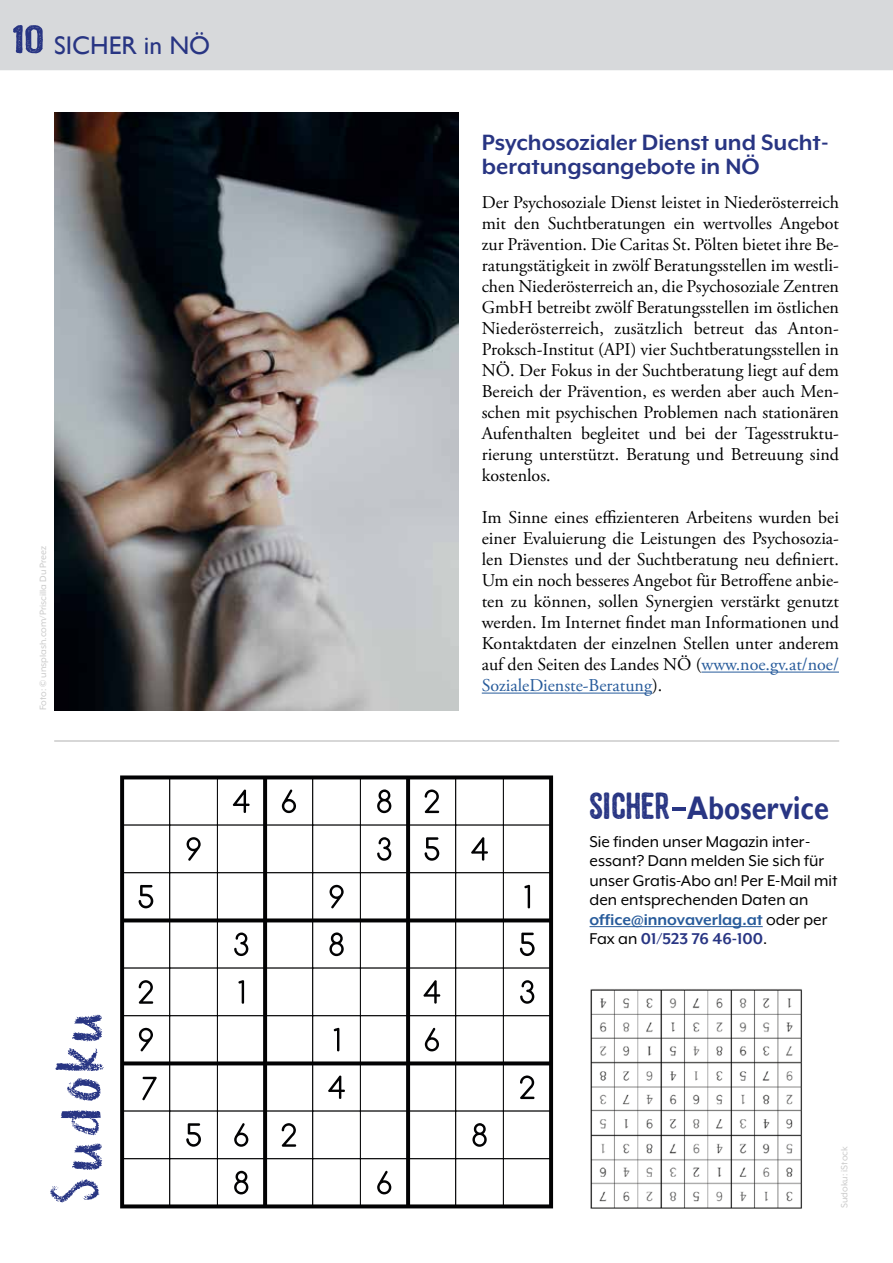
<style>
.page{position:relative;width:893px;height:1263px;background:#fff}
.page>*{position:absolute;margin:0;border:0;box-sizing:border-box;transform-origin:0 0}
.t1{font:63px "Crayon En Folie";letter-spacing:.03em;color:#283583}
.t2{font:700 32.7px "Gill Sans";color:#283583;scale:.83 1}
.t3{font:700 25.5px/24px "Mr Eaves XL Mod OT";color:#283583}
.t4{font:25.5px "Gill Sans";color:#283583}
.t5{font:18px/21px "Adobe Garamond Pro";color:#000;text-align:justify}
.t6{font:18px/19.5px "Mr Eaves XL Mod OT";color:#000}
.t7{font:10.5px "Mr Eaves XL Mod OT";color:#cacaca}
.s1{font-family:"ZEMBOOD";font-size:40.5px}
.s2{color:#275b9b}
.s3{font-family:"ZEMBOOD";font-weight:400;font-size:43.5px}
.s4{font-size:24.6px}
.s5{font-weight:700;color:#275b9b}
.s6{font-weight:700;color:#283583}
</style>
<div class="page">
<div style="left:0;top:0;width:893px;height:70px;background:#d7d9db"></div>
<svg style="left:120px;top:775px;width:433px;height:433px"></svg>
<svg style="left:139px;top:885px;width:14px;height:23px"></svg>
<svg style="left:238px;top:980px;width:6px;height:24px"></svg>
<svg style="left:234px;top:1171px;width:14px;height:23px"></svg>
<svg style="left:234px;top:932px;width:14px;height:24px"></svg>
<svg style="left:139px;top:1028px;width:14px;height:23px"></svg>
<svg style="left:186px;top:1123px;width:15px;height:24px"></svg>
<svg style="left:234px;top:1123px;width:14px;height:24px"></svg>
<svg style="left:142px;top:1077px;width:15px;height:23px"></svg>
<svg style="left:328px;top:1075px;width:17px;height:24px"></svg>
<svg style="left:282px;top:1123px;width:14px;height:24px"></svg>
<svg style="left:377px;top:1171px;width:14px;height:23px"></svg>
<svg style="left:520px;top:1075px;width:14px;height:24px"></svg>
<svg style="left:472px;top:1123px;width:15px;height:24px"></svg>
<svg style="left:334px;top:1028px;width:5px;height:23px"></svg>
<svg style="left:329px;top:932px;width:15px;height:24px"></svg>
<svg style="left:520px;top:932px;width:15px;height:24px"></svg>
<svg style="left:423px;top:980px;width:17px;height:24px"></svg>
<svg style="left:520px;top:980px;width:14px;height:24px"></svg>
<svg style="left:425px;top:1028px;width:14px;height:23px"></svg>
<svg style="left:282px;top:789px;width:14px;height:24px"></svg>
<svg style="left:377px;top:789px;width:14px;height:24px"></svg>
<svg style="left:377px;top:837px;width:14px;height:24px"></svg>
<svg style="left:330px;top:885px;width:14px;height:23px"></svg>
<svg style="left:425px;top:789px;width:14px;height:24px"></svg>
<svg style="left:425px;top:837px;width:14px;height:24px"></svg>
<svg style="left:471px;top:837px;width:17px;height:24px"></svg>
<svg style="left:524px;top:885px;width:6px;height:23px"></svg>
<hr style="left:54px;top:740px;width:785px;height:2px;background:#cacaca">
<img style="left:590px;top:989px;width:212px;height:220px">
<hr style="left:701px;top:672px;width:138px;height:1px;background:#275b9b">
<hr style="left:482px;top:693px;width:170px;height:1px;background:#275b9b">
<img style="left:54px;top:112px;width:404px;height:598px">
<hr style="left:589px;top:926px;width:174px;height:1px;background:#275b9b">
<h3 class="t4" style="left:13px;top:30px;width:199px"><span class="s1">10</span> SICHER in NÖ</h3>
<p class="t7" style="left:37px;top:710px;width:166px;rotate:-90deg">Foto: © unsplash.com/Priscilla Du Preez</p>
<h1 class="t1" style="left:34px;top:1206px;width:196px;rotate:-90deg">Sudoku</h1>
<h3 class="t3" style="left:482px;top:130px;width:348px">Psychosozialer Dienst und Sucht&shy;beratungsangebote in NÖ</h3>
<p class="t5" style="left:482px;top:192px;width:359px">Der Psychosoziale Dienst leistet in Niederösterreich mit den Suchtberatungen ein wertvolles Angebot zur Prävention. Die Caritas St. Pölten bietet ihre Be&shy;ratungstätigkeit in zwölf Beratungsstellen im westli&shy;chen Niederösterreich an, die Psychosoziale Zentren GmbH betreibt zwölf Beratungsstellen im östlichen Niederösterreich, zusätzlich betreut das Anton-Proksch-Institut (API) vier Suchtberatungsstellen in NÖ. Der Fokus in der Suchtberatung liegt auf dem Bereich der Prävention, es werden aber auch Men&shy;schen mit psychischen Problemen nach stationären Aufenthalten begleitet und bei der Tagesstruktu&shy;rierung unterstützt. Beratung und Betreuung sind kostenlos.</p>
<p class="t5" style="left:482px;top:508px;width:359px">Im Sinne eines effizienteren Arbeitens wurden bei einer Evaluierung die Leistungen des Psychosozia&shy;len Dienstes und der Suchtberatung neu definiert.<br>Um ein noch besseres Angebot für Betroffene anbie&shy;ten zu können, sollen Synergien verstärkt genutzt werden. Im Internet findet man Informationen und Kontaktdaten der einzelnen Stellen unter anderem auf den Seiten des Landes NÖ (<span class="s2">www.noe.gv.at/noe/ SozialeDienste-Beratung</span>).</p>
<h2 class="t2" style="left:590px;top:788px;width:289px"><span class="s3">SICHER</span><span class="s4">-</span>Aboservice</h2>
<p class="t6" style="left:589px;top:832px;width:250px">Sie finden unser Magazin inter&shy;essant? Dann melden Sie sich für unser Gratis-Abo an! Per E-Mail mit den entsprechenden Daten an <span class="s5">office@innovaverlag.at</span> oder per<br>Fax an <span class="s6">01/523 76 46-100</span>.</p>
<p class="t7" style="left:839px;top:1208px;width:63px;rotate:-90deg">Sudoku: iStock</p>
</div>
